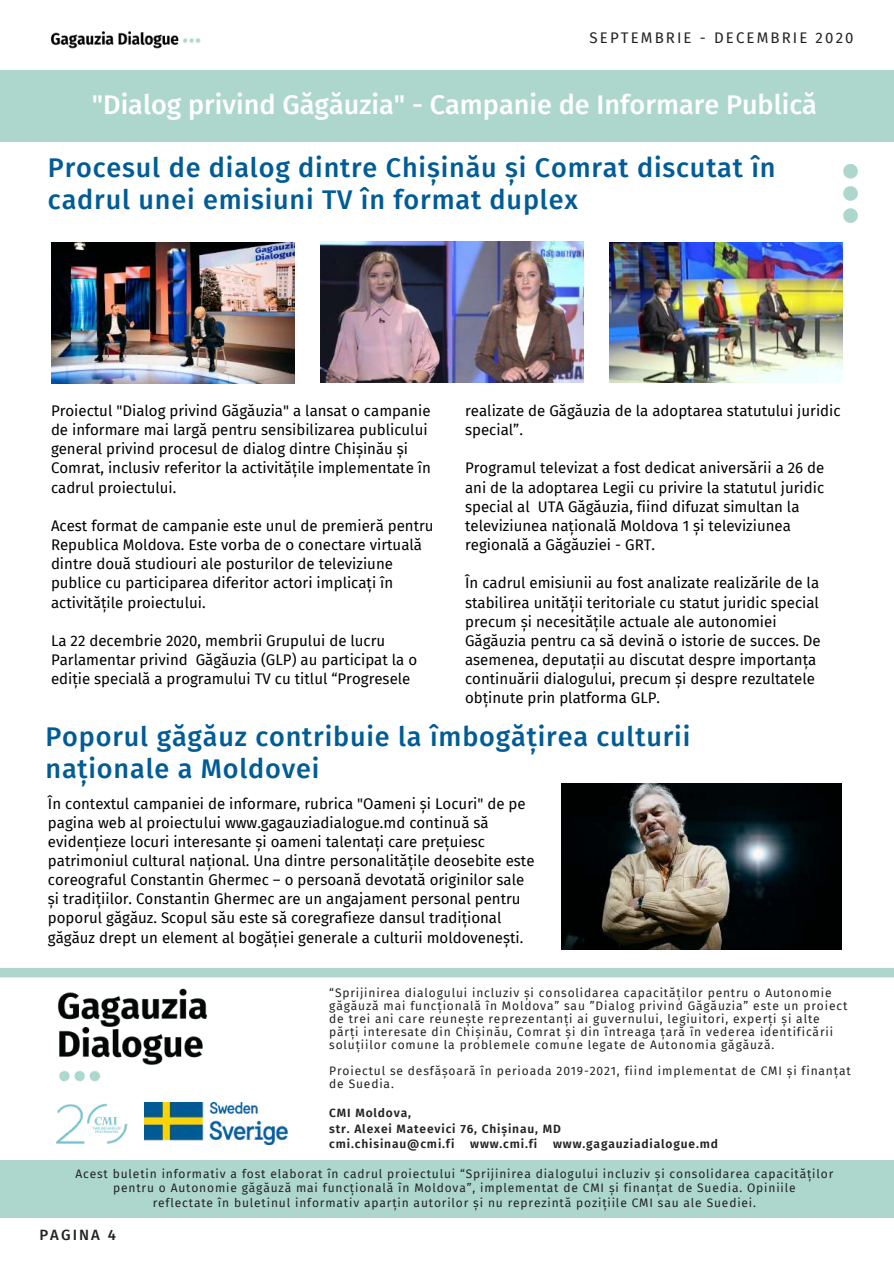
<style>
.page{position:relative;width:894px;height:1264px;background:#fff}
.page>*{position:absolute;margin:0;border:0;box-sizing:border-box;transform-origin:0 0}
.t1{font:500 27px/31.5px "Fira Sans";letter-spacing:.03em;color:#005c96}
.t2{font:500 27px "Fira Sans";color:#fff}
.t3{font:15px/19.2px "Fira Sans";color:#000}
.t4{font:15px "Fira Sans";letter-spacing:.14em;color:#222}
.t5{font:500 14.85px "Fira Sans";letter-spacing:.14em;color:#222}
.t6{font:12px/13px "Fira Sans";letter-spacing:.07em;color:#222}
.t7{font:600 12px/15px "Fira Sans";letter-spacing:.07em;color:#222}
</style>
<div class="page">
<img style="left:144px;top:1102px;width:143px;height:42px">
<svg style="left:843px;top:186px;width:14px;height:15px"></svg>
<svg style="left:843px;top:164px;width:14px;height:14px"></svg>
<svg style="left:843px;top:208px;width:14px;height:15px"></svg>
<div style="left:0;top:1159px;width:893px;height:58px;background:#add7cd"></div>
<img style="left:57px;top:988px;width:151px;height:94px">
<img style="left:56px;top:1103px;width:72px;height:41px">
<div style="left:0;top:968px;width:893px;height:9px;background:#add7cd"></div>
<div style="left:0;top:70px;width:893px;height:72px;background:#add7cd"></div>
<img style="left:50px;top:31px;width:151px;height:18px">
<img style="left:609px;top:242px;width:233px;height:140px">
<img style="left:51px;top:242px;width:243px;height:141px">
<img style="left:320px;top:242px;width:263px;height:140px">
<img style="left:561px;top:783px;width:280px;height:166px">
<p class="t4" style="left:589px;top:29px;width:265px">SEPTEMBRIE - DECEMBRIE 2020</p>
<h1 class="t2" style="left:92px;top:88px;width:726px">"Dialog privind Găgăuzia" - Campanie de Informare Publică</h1>
<h1 class="t1" style="left:48px;top:153px;width:729px">Procesul de dialog dintre Chișinău și Comrat discutat în cadrul unei emisiuni TV în format duplex</h1>
<p class="t3" style="left:51px;top:401px;width:381px">Proiectul "Dialog privind Găgăuzia" a lansat o campanie de informare mai largă pentru sensibilizarea publicului general privind procesul de dialog dintre Chișinău și Comrat, inclusiv referitor la activitățile implementate în cadrul proiectului.</p>
<p class="t3" style="left:51px;top:516px;width:384px">Acest format de campanie este unul de premieră pentru Republica Moldova. Este vorba de o conectare virtuală dintre două studiouri ale posturilor de televiziune publice cu participarea diferitor actori implicați în activitățile proiectului.</p>
<p class="t3" style="left:51px;top:631px;width:367px">La 22 decembrie 2020, membrii Grupului de lucru<br>Parlamentar privind Găgăuzia (GLP) au participat la o ediție specială a programului TV cu titlul “Progresele</p>
<p class="t3" style="left:465px;top:401px;width:377px">realizate de Găgăuzia de la adoptarea statutului juridic special”.</p>
<p class="t3" style="left:465px;top:459px;width:360px">Programul televizat a fost dedicat aniversării a 26 de ani de la adoptarea Legii cu privire la statutul juridic special al UTA Găgăuzia, fiind difuzat simultan la televiziunea națională Moldova 1 și televiziunea regională a Găgăuziei - GRT.</p>
<p class="t3" style="left:465px;top:573px;width:357px">În cadrul emisiunii au fost analizate realizările de la stabilirea unității teritoriale cu statut juridic special precum și necesitățile actuale ale autonomiei Găgăuzia pentru ca să devină o istorie de succes. De asemenea, deputații au discutat despre importanța continuării dialogului, precum și despre rezultatele obținute prin platforma GLP.</p>
<h1 class="t1" style="left:45px;top:721px;width:646px">Poporul găgăuz contribuie la îmbogățirea culturii naționale a Moldovei</h1>
<p class="t3" style="left:48px;top:793px;width:488px">În contextul campaniei de informare, rubrica "Oameni și Locuri" de pe pagina web al proiectului www.gagauziadialogue.md continuă să evidențieze locuri interesante și oameni talentați care prețuiesc patrimoniul cultural național. Una dintre personalitățile deosebite este coreograful Constantin Ghermec – o persoană devotată originilor sale și tradițiilor. Constantin Ghermec are un angajament personal pentru poporul găgăuz. Scopul său este să coregrafieze dansul tradițional găgăuz drept un element al bogăției generale a culturii moldovenești.</p>
<p class="t6" style="left:329px;top:986px;width:519px">“Sprijinirea dialogului incluziv și consolidarea capacităților pentru o Autonomie găgăuză mai funcțională în Moldova” sau ”Dialog privind Găgăuzia” este un proiect de trei ani care reunește reprezentanți ai guvernului, legiuitori, experți și alte părți interesate din Chișinău, Comrat și din întreaga țară în vederea identificării soluțiilor comune la problemele comune legate de Autonomia găgăuză.</p>
<p class="t6" style="left:329px;top:1064px;width:523px">Proiectul se desfășoară în perioada 2019-2021, fiind implementat de CMI și finanțat de Suedia.</p>
<p class="t7" style="left:329px;top:1105px;width:233px">CMI Moldova,<br>str. Alexei Mateevici 76, Chișinau, MD cmi.chisinau@cmi.fi</p>
<p class="t7" style="left:470px;top:1135px;width:68px">www.cmi.fi</p>
<p class="t7" style="left:553px;top:1135px;width:166px">www.gagauziadialogue.md</p>
<p class="t6" style="left:75px;top:1166px;width:759px;line-height:14.7px;text-align:center">Acest buletin informativ a fost elaborat în cadrul proiectului “Sprijinirea dialogului incluziv și consolidarea capacităților pentru o Autonomie găgăuză mai funcțională în Moldova”, implementat de CMI și finanțat de Suedia. Opiniile<br>reflectate în buletinul informativ aparțin autorilor și nu reprezintă pozițiile CMI sau ale Suediei.</p>
<p class="t5" style="left:39px;top:1225px;width:78px">PAGINA 4</p>
</div>
